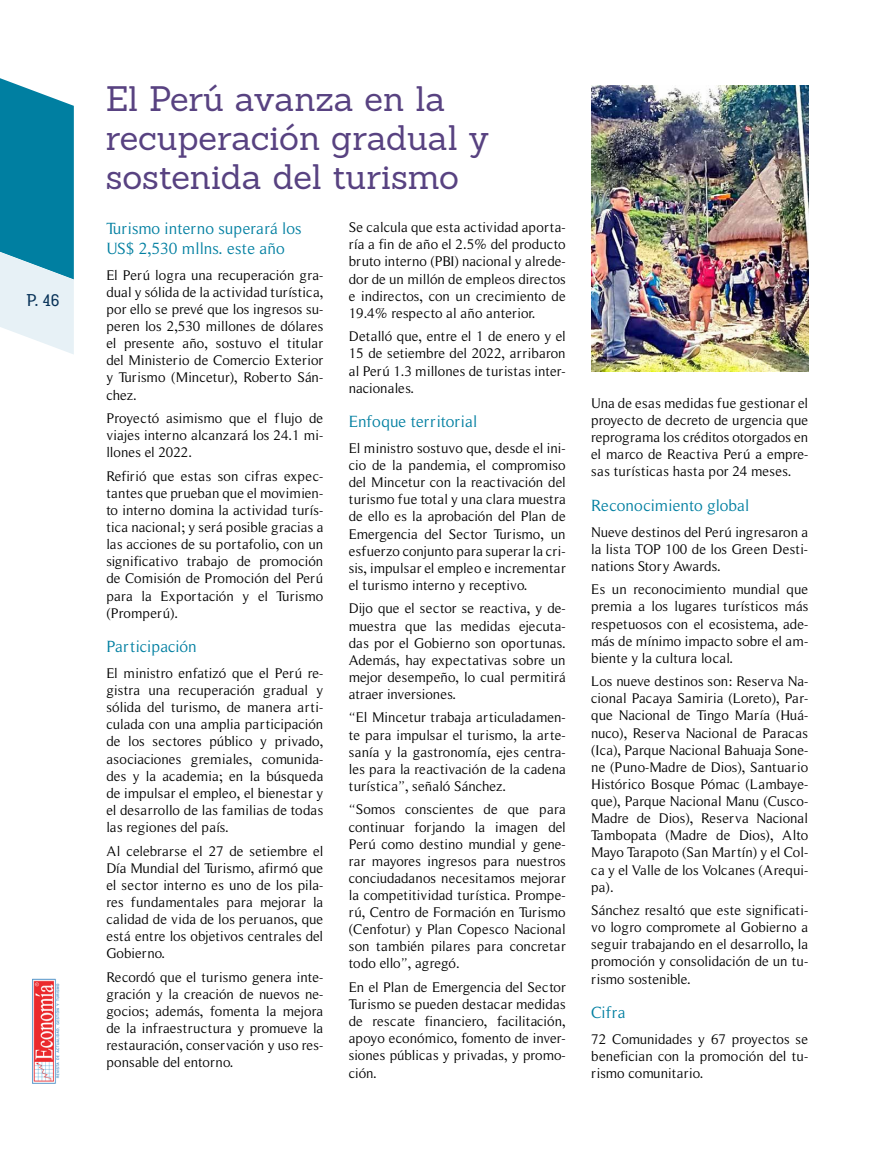
<style>
.page{position:relative;width:872px;height:1149px;background:#fff}
.page>*{position:absolute;margin:0;border:0;box-sizing:border-box;transform-origin:0 0}
.t1{font:34.5px/39px "Sanchez";letter-spacing:-.005em;color:#584281}
.t2{font:16.5px/19.8px "Roman Serif";color:#007fa1}
.t3{font:16.5px "BDP Old Neo Regular";color:#073258}
.t4{font:14.25px/17.1px "Roman Serif";color:#000;text-align:justify}
</style>
<div class="page">
<img style="left:32px;top:978px;width:28px;height:105px">
<svg style="left:0;top:78px;width:74px;height:276px;background:#58aac1"></svg>
<img style="left:591px;top:85px;width:218px;height:286px">
<p class="t3" style="left:27px;top:290px;width:34px">P. 46</p>
<h1 class="t1" style="left:106px;top:79px;width:385px">El Perú avanza en la recuperación gradual y sostenida del turismo</h1>
<p class="t4" style="left:349px;top:219px;width:218px">Se calcula que esta actividad aporta&shy;ría a fin de año el 2.5% del producto bruto interno (PBI) nacional y alrede&shy;dor de un millón de empleos directos e indirectos, con un crecimiento de 19.4% respecto al año anterior.</p>
<p class="t4" style="left:349px;top:328px;width:218px">Detalló que, entre el 1 de enero y el 15 de setiembre del 2022, arribaron al Perú 1.3 millones de turistas inter&shy;nacionales.</p>
<p class="t2" style="left:349px;top:411px;width:130px">Enfoque territorial</p>
<p class="t4" style="left:349px;top:439px;width:218px">El ministro sostuvo que, desde el ini&shy;cio de la pandemia, el compromiso del Mincetur con la reactivación del turismo fue total y una clara muestra de ello es la aprobación del Plan de Emergencia del Sector Turismo, un esfuerzo conjunto para superar la cri&shy;sis, impulsar el empleo e incrementar el turismo interno y receptivo.</p>
<p class="t4" style="left:349px;top:599px;width:218px">Dijo que el sector se reactiva, y de&shy;muestra que las medidas ejecuta&shy;das por el Gobierno son oportunas.<br>Además, hay expectativas sobre un mejor desempeño, lo cual permitirá atraer inversiones.</p>
<p class="t4" style="left:349px;top:708px;width:218px">“El Mincetur trabaja articuladamen&shy;te para impulsar el turismo, la arte&shy;sanía y la gastronomía, ejes centra&shy;les para la reactivación de la cadena turística”, señaló Sánchez.</p>
<p class="t4" style="left:349px;top:800px;width:218px">“Somos conscientes de que para continuar forjando la imagen del Perú como destino mundial y gene&shy;rar mayores ingresos para nuestros conciudadanos necesitamos mejorar la competitividad turística. Prompe&shy;rú, Centro de Formación en Turismo (Cenfotur) y Plan Copesco Nacional son también pilares para concretar todo ello”, agregó.</p>
<p class="t4" style="left:349px;top:978px;width:218px">En el Plan de Emergencia del Sector Turismo se pueden destacar medidas de rescate financiero, facilitación, apoyo económico, fomento de inver&shy;siones públicas y privadas, y promo&shy;ción.</p>
<p class="t2" style="left:106px;top:218px;width:197px">Turismo interno superará los<br>US$ 2,530 mllns. este año</p>
<p class="t4" style="left:106px;top:266px;width:218px">El Perú logra una recuperación gra&shy;dual y sólida de la actividad turística, por ello se prevé que los ingresos su&shy;peren los 2,530 millones de dólares el presente año, sostuvo el titular del Ministerio de Comercio Exterior y Turismo (Mincetur), Roberto Sán&shy;chez.</p>
<p class="t4" style="left:106px;top:409px;width:218px">Proyectó asimismo que el flujo de viajes interno alcanzará los 24.1 mi&shy;llones el 2022.</p>
<p class="t4" style="left:106px;top:467px;width:218px">Refirió que estas son cifras expec&shy;tantes que prueban que el movimien&shy;to interno domina la actividad turís&shy;tica nacional; y será posible gracias a las acciones de su portafolio, con un significativo trabajo de promoción de Comisión de Promoción del Perú para la Exportación y el Turismo (Promperú).</p>
<p class="t2" style="left:106px;top:636px;width:92px">Participación</p>
<p class="t4" style="left:106px;top:664px;width:218px">El ministro enfatizó que el Perú re&shy;gistra una recuperación gradual y sólida del turismo, de manera arti&shy;culada con una amplia participación de los sectores público y privado, asociaciones gremiales, comunida&shy;des y la academia; en la búsqueda de impulsar el empleo, el bienestar y el desarrollo de las familias de todas las regiones del país.</p>
<p class="t4" style="left:106px;top:841px;width:218px">Al celebrarse el 27 de setiembre el Día Mundial del Turismo, afirmó que el sector interno es uno de los pila&shy;res fundamentales para mejorar la calidad de vida de los peruanos, que está entre los objetivos centrales del Gobierno.</p>
<p class="t4" style="left:106px;top:967px;width:218px">Recordó que el turismo genera inte&shy;gración y la creación de nuevos ne&shy;gocios; además, fomenta la mejora de la infraestructura y promueve la restauración, conservación y uso res&shy;ponsable del entorno.</p>
<p class="t4" style="left:591px;top:394px;width:218px">Una de esas medidas fue gestionar el proyecto de decreto de urgencia que reprograma los créditos otorgados en el marco de Reactiva Perú a empre&shy;sas turísticas hasta por 24 meses.</p>
<p class="t2" style="left:591px;top:495px;width:160px">Reconocimiento global</p>
<p class="t4" style="left:591px;top:523px;width:218px">Nueve destinos del Perú ingresaron a la lista TOP 100 de los Green Desti&shy;nations Story Awards.</p>
<p class="t4" style="left:591px;top:580px;width:218px">Es un reconocimiento mundial que premia a los lugares turísticos más respetuosos con el ecosistema, ade&shy;más de mínimo impacto sobre el am&shy;biente y la cultura local.</p>
<p class="t4" style="left:591px;top:672px;width:218px">Los nueve destinos son: Reserva Na&shy;cional Pacaya Samiria (Loreto), Par&shy;que Nacional de Tingo María (Huá&shy;nuco), Reserva Nacional de Paracas (Ica), Parque Nacional Bahuaja Sone&shy;ne (Puno-Madre de Dios), Santuario Histórico Bosque Pómac (Lambaye&shy;que), Parque Nacional Manu (Cusco-Madre de Dios), Reserva Nacional Tambopata (Madre de Dios), Alto Mayo Tarapoto (San Martín) y el Col&shy;ca y el Valle de los Volcanes (Arequi&shy;pa).</p>
<p class="t4" style="left:591px;top:901px;width:218px">Sánchez resaltó que este significati&shy;vo logro compromete al Gobierno a seguir trabajando en el desarrollo, la promoción y consolidación de un tu&shy;rismo sostenible.</p>
<p class="t2" style="left:591px;top:1002px;width:36px">Cifra</p>
<p class="t4" style="left:591px;top:1030px;width:218px">72 Comunidades y 67 proyectos se benefician con la promoción del tu&shy;rismo comunitario.</p>
</div>
